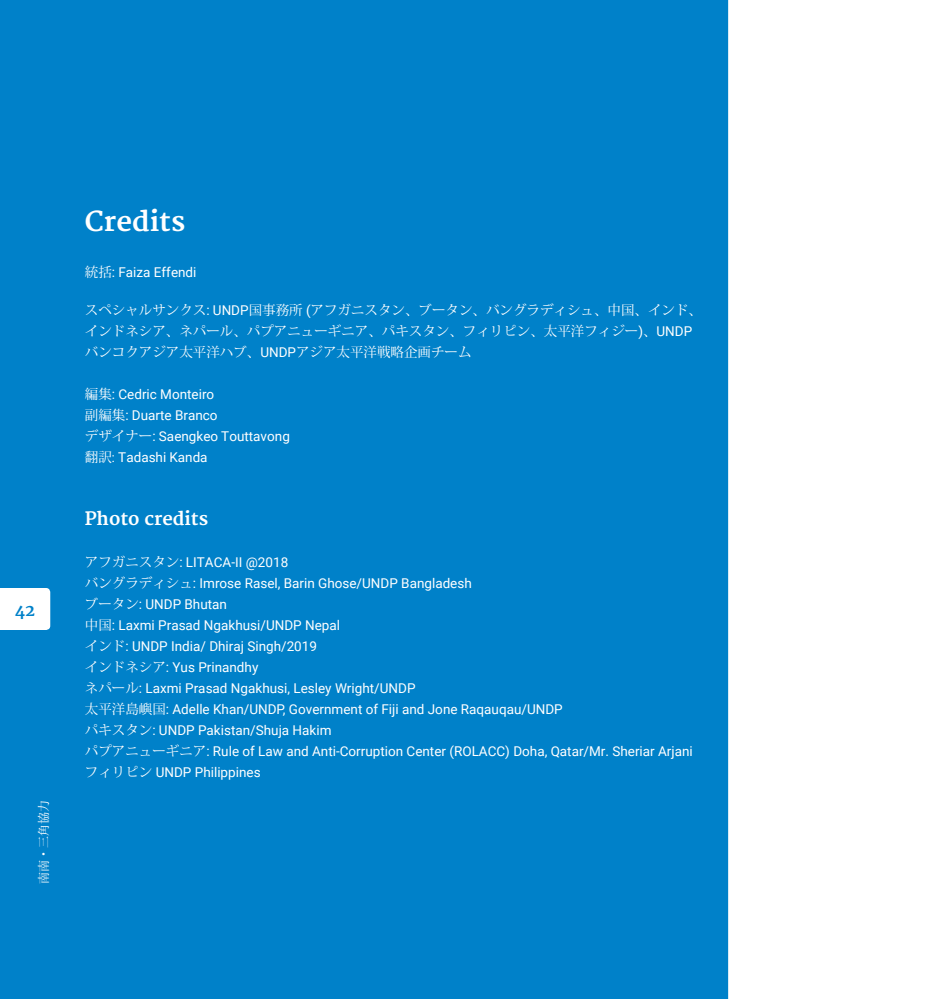
<style>
.page{position:relative;width:945px;height:999px;background:#fff}
.page>*{position:absolute;margin:0;border:0;box-sizing:border-box;transform-origin:0 0}
.t1{font:700 27px "Merriweather";color:#fff}
.t2{font:700 18px "Merriweather";color:#fff}
.t3{font:700 16.5px "Merriweather";color:#0081c9}
.t4{font:13.5px/21px "Roboto";color:#fff}
.t5{font:13.5px/21px "Koz Min Pr 6 N";color:#fff}
.t6{font:12px "Koz Min Pr 6 N";color:#fff}
.s1{font-family:"Koz Min Pr 6 N"}
.s2{font-family:"Roboto"}
</style>
<div class="page">
<div style="left:0;top:0;width:728px;height:999px;background:#0081c9"></div>
<svg style="left:0;top:588px;width:50px;height:42px"></svg>
<p class="t3" style="left:15px;top:601px;width:22px">42</p>
<p class="t6" style="left:37px;top:884px;width:85px;rotate:-90deg">南南・三角協力</p>
<h1 class="t1" style="left:85px;top:206px;width:102px">Credits</h1>
<p class="t4" style="left:85px;top:261px;width:113px"><span class="s1">統括</span>: Faiza Effendi</p>
<p class="t5" style="left:85px;top:300px;width:619px">スペシャルサンクス<span class="s2">: UNDP</span>国事務所 <span class="s2">(</span>アフガニスタン、ブータン、バングラディシュ、中国、インド、インドネシア、ネパール、パプアニューギニア、パキスタン、フィリピン、太平洋フィジー<span class="s2">)</span>、<span class="s2">UNDP</span>バンコクアジア太平洋ハブ、<span class="s2">UNDP</span>アジア太平洋戦略企画チーム</p>
<p class="t4" style="left:85px;top:383px;width:207px"><span class="s1">編集</span>: Cedric Monteiro<br><span class="s1">副編集</span>: Duarte Branco<br><span class="s1">デザイナー</span>: Saengkeo Touttavong<span class="s1">翻訳:</span> Tadashi Kanda</p>
<h2 class="t2" style="left:85px;top:508px;width:125px">Photo credits</h2>
<p class="t4" style="left:85px;top:551px;width:609px"><span class="s1">アフガニスタン</span>: LITACA-II @2018<br><span class="s1">バングラディシュ</span>: Imrose Rasel, Barin Ghose/UNDP Bangladesh<br><span class="s1">ブータン</span>: UNDP Bhutan<br><span class="s1">中国</span>: Laxmi Prasad Ngakhusi/UNDP Nepal<br><span class="s1">インド</span>: UNDP India/ Dhiraj Singh/2019<br><span class="s1">インドネシア</span>: Yus Prinandhy<br><span class="s1">ネパール</span>: Laxmi Prasad Ngakhusi, Lesley Wright/UNDP<br><span class="s1">太平洋島嶼国</span>: Adelle Khan/UNDP, Government of Fiji and Jone Raqauqau/UNDP<br><span class="s1">パキスタン</span>: UNDP Pakistan/Shuja Hakim<br><span class="s1">パプアニューギニア</span>: Rule of Law and Anti-Corruption Center (ROLACC) Doha, Qatar/Mr. Sheriar Arjani<span class="s1">フィリピン</span> UNDP Philippines</p>
</div>
